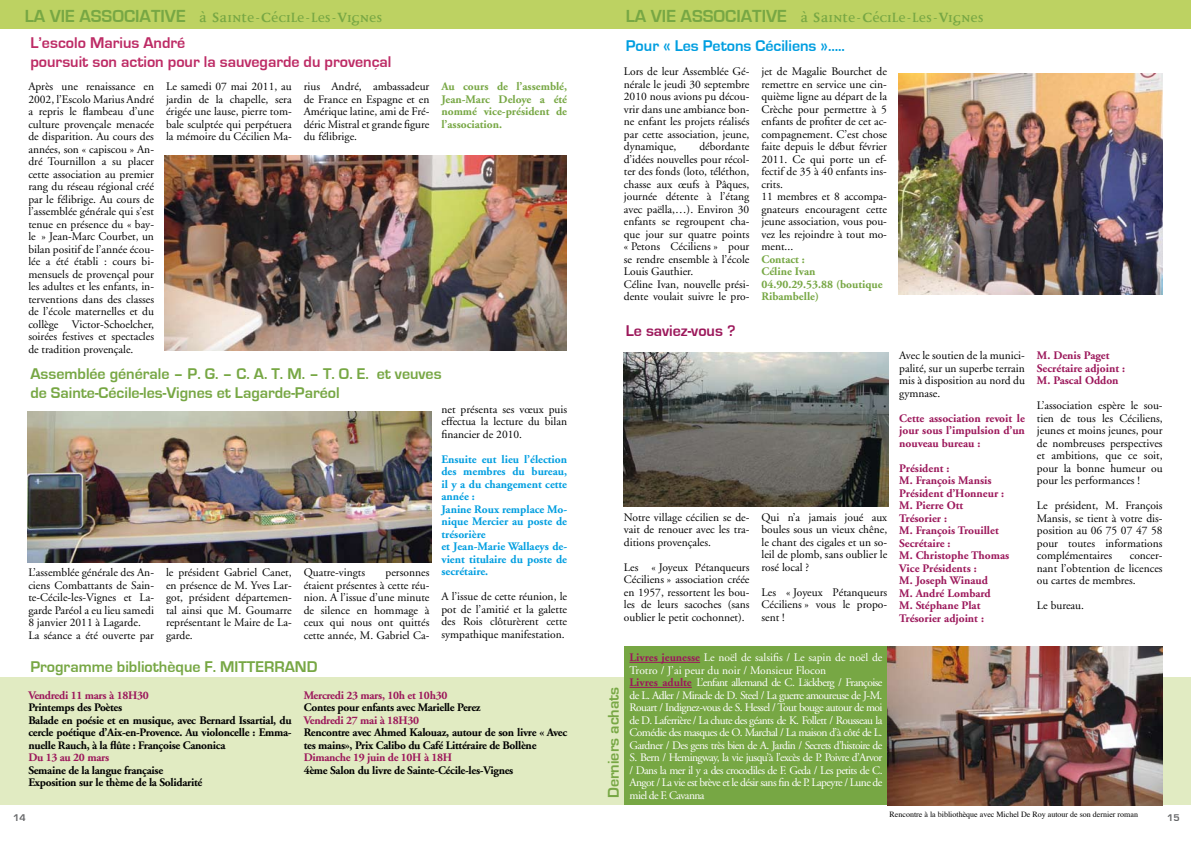
<style>
.page{position:relative;width:1191px;height:842px;background:#fff}
.page>*{position:absolute;margin:0;border:0;box-sizing:border-box;transform-origin:0 0}
.t1{font:700 18px "Disturbance";color:#77a744}
.t2{font:700 16px/19.2px "Eurostile";color:#77a744}
.t3{font:700 16px/19.2px "Eurostile";color:#bd2b65}
.t4{font:700 16px "Eurostile";color:#009ee0}
.t5{font:700 16px "Eurostile";color:#9c185b}
.t6{font:11.5px/12.5px "Adobe Garamond";color:#000;text-align:justify}
.t7{font:11.5px/12.5px "Adobe Garamond";letter-spacing:-.05em;color:#fff}
.t8{font:700 11.5px/12.5px "Adobe Garamond";letter-spacing:-.025em;color:#000}
.t9{font:700 11.5px/12.5px "Adobe Garamond";color:#9c185b}
.t10{font:700 11.5px/12.5px "Adobe Garamond";color:#009ee0}
.t11{font:700 11.5px/12.5px "Adobe Garamond";color:#77a744}
.t12{font:700 11.5px "Adobe Garamond";letter-spacing:-.025em;color:#9c185b}
.t13{font:700 10px "Eurostile";color:#646567}
.t14{font:8px "Times";color:#000}
.s1{font-family:"Eurostile"}
.s2{font-size:24px}
.s3{font-weight:700;color:#9c185b}
</style>
<div class="page">
<div style="left:0;top:677px;width:1191px;height:128px;background:#e1ebc2"></div>
<div style="left:624px;top:646px;width:264px;height:159px;background:#77a744"></div>
<hr style="left:629px;top:662px;width:71px;height:1px;background:#9c185b">
<hr style="left:629px;top:687px;width:63px;height:1px;background:#9c185b">
<img style="left:887px;top:646px;width:275px;height:159px">
<img style="left:898px;top:73px;width:264px;height:222px">
<img style="left:624px;top:353px;width:264px;height:153px">
<img style="left:165px;top:155px;width:401px;height:196px">
<img style="left:27px;top:412px;width:404px;height:150px">
<div style="left:0;top:0;width:1191px;height:28px;background:#bdd262"></div>
<h1 class="t1" style="left:25px;top:9px;width:359px"><span class="s1">LA VIE ASSOCIATIVE</span> à <span class="s2">S</span>ainte-<span class="s2">C</span>écile-les-<span class="s2">V</span>ignes</h1>
<h2 class="t3" style="left:30px;top:33px;width:362px">L’escolo Marius André<br>poursuit son action pour la sauvegarde du provençal</h2>
<p class="t6" style="left:28px;top:80px;width:127px">Après une renaissance en 2002, l’Escolo Marius André a repris le flambeau d’une culture provençale menacée de disparition. Au cours des années, son « capiscou » An&shy;dré Tournillon a su placer cette association au premier rang du réseau régional créé par le félibrige. Au cours de l’assemblée générale qui s’est tenue en présence du « bay&shy;le » Jean-Marc Courbet, un bilan positif de l’année écou&shy;lée a été établi : cours bi&shy;mensuels de provençal pour les adultes et les enfants, in&shy;terventions dans des classes de l’école maternelles et du collège Victor-Schoelcher, soirées festives et spectacles de tradition provençale.</p>
<p class="t6" style="left:166px;top:80px;width:127px">Le samedi 07 mai 2011, au jardin de la chapelle, sera érigée une lause, pierre tom&shy;bale sculptée qui perpétuera la mémoire du Cécilien Ma-</p>
<p class="t6" style="left:304px;top:80px;width:127px">rius André, ambassadeur de France en Espagne et en Amérique latine, ami de Fré&shy;déric Mistral et grande figure du félibrige.</p>
<p class="t11" style="left:441px;top:80px;width:127px;text-align:justify">Au cours de l’assemblé, Jean-Marc Deloye a été nommé vice-président de l’association.</p>
<h2 class="t2" style="left:30px;top:364px;width:413px">Assemblée générale – P. G. – C. A. T. M. – T. O. E. et veuves de Sainte-Cécile-les-Vignes et Lagarde-Paréol</h2>
<p class="t6" style="left:28px;top:567px;width:127px;text-align:left">L’assemblée générale des An&shy;ciens Combattants de Sain&shy;te-Cécile-les-Vignes et La&shy;garde Paréol a eu lieu samedi<br>8 janvier 2011 à Lagarde.<br>La séance a été ouverte par</p>
<p class="t6" style="left:166px;top:567px;width:127px">le président Gabriel Canet, en présence de M. Yves Lar&shy;got, président départemen&shy;tal ainsi que M. Goumarre représentant le Maire de La&shy;garde.</p>
<p class="t6" style="left:304px;top:567px;width:63px">Quatre-vingts</p>
<p class="t6" style="left:304px;top:567px;width:127px;text-indent:82px">personnes étaient présentes à cette réu&shy;nion. A l’issue d’une minute de silence en hommage à ceux qui nous ont quittés cette année, M. Gabriel Ca-</p>
<h2 class="t2" style="left:30px;top:657px;width:276px">Programme bibliothèque F. MITTERRAND</h2>
<p class="t6" style="left:441px;top:403px;width:127px">net présenta ses vœux puis effectua la lecture du bilan financier de 2010.</p>
<p class="t10" style="left:441px;top:453px;width:127px">Ensuite eut lieu l’élection des membres du bureau, il y a du changement cette année :<br>Janine Roux remplace Mo&shy;nique Mercier au poste de trésorière<br>et Jean-Marie Wallaeys de&shy;vient titulaire du poste de secrétaire.</p>
<p class="t6" style="left:441px;top:591px;width:127px">A l’issue de cette réunion, le pot de l’amitié et la galette des Rois clôturèrent cette sympathique manifestation.</p>
<p class="t12" style="left:28px;top:689px;width:122px">Vendredi 11 mars à 18H30</p>
<p class="t8" style="left:28px;top:702px;width:265px">Printemps des Poètes<br>Balade en poésie et en musique, avec Bernard Issartial, du cercle poétique d’Aix-en-Provence. Au violoncelle : Emma&shy;nuelle Rauch, à la flûte : Françoise Canonica</p>
<p class="t9" style="left:28px;top:752px;width:82px">Du 13 au 20 mars</p>
<p class="t8" style="left:28px;top:764px;width:176px">Semaine de la langue française<br>Exposition sur le thème de la Solidarité</p>
<p class="t12" style="left:304px;top:689px;width:145px">Mercredi 23 mars, 10h et 10h30</p>
<p class="t8" style="left:304px;top:702px;width:178px">Contes pour enfants avec Marielle Perez</p>
<p class="t12" style="left:304px;top:714px;width:117px">Vendredi 27 mai à 18H30</p>
<p class="t8" style="left:304px;top:727px;width:265px">Rencontre avec Ahmed Kalouaz, autour de son livre « Avec tes mains», Prix Calibo du Café Littéraire de Bollène</p>
<p class="t12" style="left:304px;top:751px;width:149px">Dimanche 19 juin de 10H à 18H</p>
<p class="t8" style="left:304px;top:764px;width:211px">4ème Salon du livre de Sainte-Cécile-les-Vignes</p>
<h1 class="t1" style="left:626px;top:9px;width:359px"><span class="s1">LA VIE ASSOCIATIVE</span> à <span class="s2">S</span>ainte-<span class="s2">C</span>écile-les-<span class="s2">V</span>ignes</h1>
<h2 class="t4" style="left:626px;top:37px;width:221px">Pour « Les Petons Céciliens »…..</h2>
<p class="t6" style="left:624px;top:66px;width:127px">Lors de leur Assemblée Gé&shy;nérale le jeudi 30 septembre 2010 nous avions pu décou&shy;vrir dans une ambiance bon&shy;ne enfant les projets réalisés par cette association, jeune, dynamique,</p>
<p class="t6" style="left:761px;top:66px;width:127px;text-align:left">jet de Magalie Bourchet de remettre en service une cin&shy;quième ligne au départ de la<br>Crèche pour permettre à 5 enfants de profiter de cet ac&shy;compagnement. C’est chose faite depuis le début février<br>2011. Ce qui porte un ef&shy;fectif de 35 à 40 enfants ins&shy;crits.<br>11 membres et 8 accompa&shy;gnateurs encouragent cette jeune association, vous pou&shy;vez les rejoindre à tout mo&shy;ment...</p>
<p class="t11" style="left:761px;top:253px;width:123px">Contact :<br>Céline Ivan<br>04.90.29.53.88 (boutique<br>Ribambelle)</p>
<p class="t6" style="left:624px;top:141px;width:127px;text-align:left;text-indent:75px">débordante d’idées nouvelles pour récol&shy;ter des fonds (loto, téléthon, chasse aux œufs à Pâques, journée détente à l’étang avec paëlla,…). Environ 30 enfants se regroupent cha&shy;que jour sur quatre points « Petons Céciliens » pour se rendre ensemble à l’école<br>Louis Gauthier.<br>Céline Ivan, nouvelle prési&shy;dente voulait suivre le pro-</p>
<h2 class="t5" style="left:626px;top:322px;width:111px">Le saviez-vous ?</h2>
<p class="t6" style="left:624px;top:511px;width:127px">Notre village cécilien se de&shy;vait de renouer avec les tra&shy;ditions provençales.</p>
<p class="t6" style="left:624px;top:561px;width:127px">Les « Joyeux Pétanqueurs Céciliens » association créée en 1957, ressortent les bou&shy;les de leurs sacoches (sans oublier le petit cochonnet).</p>
<p class="t6" style="left:761px;top:511px;width:127px">Qui n’a jamais joué aux boules sous un vieux chêne, le chant des cigales et un so&shy;leil de plomb, sans oublier le rosé local ?</p>
<p class="t6" style="left:761px;top:586px;width:127px">Les « Joyeux Pétanqueurs Céciliens » vous le propo&shy;sent !</p>
<h2 class="t2" style="left:604px;top:798px;width:113px;rotate:-90deg">Derniers achats</h2>
<p class="t7" style="left:629px;top:652px;width:254px"><span class="s3">Livres jeunesse</span> Le noël de salsifis / Le sapin de noël de Trotro / J’ai peur du noir / Monsieur Flocon<br><span class="s3">Livres adulte</span> L’enfant allemand de C. Läckberg / Françoise de L. Adler / Miracle de D. Steel / La guerre amoureuse de J-M.<br>Rouart / Indignez-vous de S. Hessel / Tout bouge autour de moi de D. Laferrière / La chute des géants de K. Follett / Rousseau la Comédie des masques de O. Marchal / La maison d’à côté de L.<br>Gardner / Des gens très bien de A. Jardin / Secrets d’histoire de S. Bern / Hemingway, la vie jusqu’à l’excès de P. Poivre d’Arvor / Dans la mer il y a des crocodiles de F. Geda / Les petits de C.<br>Angot / La vie est brève et le désir sans fin de P. Lapeyre / Lune de</p>
<p class="t7" style="left:629px;top:789px;width:77px">miel de F. Cavanna</p>
<p class="t6" style="left:899px;top:350px;width:127px">Avec le soutien de la munici&shy;palité, sur un superbe terrain mis à disposition au nord du gymnase.</p>
<p class="t9" style="left:899px;top:412px;width:127px;text-align:justify">Cette association revoit le jour sous l’impulsion d’un nouveau bureau :</p>
<p class="t9" style="left:899px;top:462px;width:112px">Président :<br>M. François Mansis<br>Président d’Honneur :<br>M. Pierre Ott<br>Trésorier :<br>M. François Trouillet<br>Secrétaire :<br>M. Christophe Thomas<br>Vice Présidents :<br>M. Joseph Winaud<br>M. André Lombard<br>M. Stéphane Plat<br>Trésorier adjoint :</p>
<p class="t9" style="left:1037px;top:350px;width:90px">M. Denis Paget<br>Secrétaire adjoint :<br>M. Pascal Oddon</p>
<p class="t6" style="left:1037px;top:400px;width:127px">L’association espère le sou&shy;tien de tous les Céciliens, jeunes et moins jeunes, pour de nombreuses perspectives et ambitions, que ce soit, pour la bonne humeur ou pour les performances !</p>
<p class="t6" style="left:1037px;top:500px;width:127px">Le président, M. François Mansis, se tient à votre dis&shy;position au 06 75 07 47 58 pour toutes informations complémentaires</p>
<p class="t6" style="left:1037px;top:550px;width:127px;text-indent:93px">concer&shy;nant l’obtention de licences ou cartes de membres.</p>
<p class="t6" style="left:1037px;top:600px;width:49px">Le bureau.</p>
<p class="t13" style="left:13px;top:812px;width:13px">14</p>
<p class="t14" style="left:889px;top:807px;width:250px">Rencontre à la bibliothèque avec Michel De Roy autour de son dernier roman</p>
<p class="t13" style="left:1167px;top:812px;width:13px">15</p>
</div>
